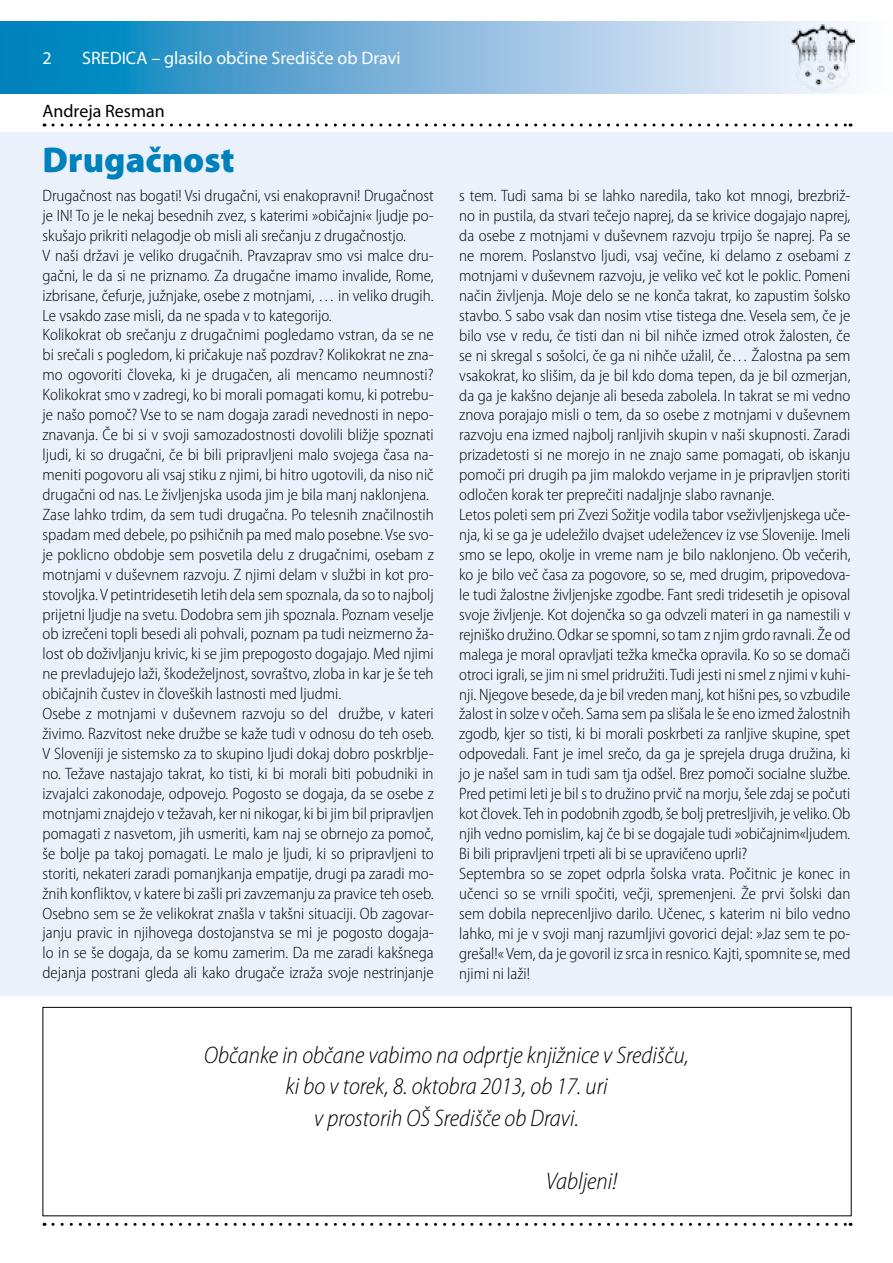
<style>
.page{position:relative;width:893px;height:1263px;background:#fff}
.page>*{position:absolute;margin:0;border:0;box-sizing:border-box;transform-origin:0 0}
.t1{font:900 36px "Myriad Pro";color:#0081bb}
.t2{font:italic 300 semi-condensed 24px/31.5px "Myriad Pro";color:#000;text-align:center}
.t3{font:18px "Myriad Pro";color:#fff}
.t4{font:18px "Myriad Pro";color:#000}
.t5{font:300 semi-condensed 16.5px/20px "Myriad Pro";color:#000}
</style>
<div class="page">
<svg style="left:0;top:21px;width:855px;height:73px;background:#75b4da"></svg>
<img style="left:790px;top:24px;width:64px;height:67px">
<svg style="left:53px;top:1223px;width:798px;height:3px"></svg>
<div style="left:0;top:132px;width:893px;height:864px;background:#ebf1fb"></div>
<svg style="left:53px;top:124px;width:798px;height:3px"></svg>
<div style="left:43px;top:1007px;width:809px;height:209px;border:1px solid #000"></div>
<p class="t3" style="left:43px;top:46px;width:11px">2</p>
<p class="t3" style="left:82px;top:46px;width:320px">SREDICA – glasilo občine Središče ob Dravi</p>
<p class="t4" style="left:43px;top:100px;width:124px">Andreja Resman</p>
<h1 class="t1" style="left:43px;top:139px;width:193px">Drugačnost</h1>
<p class="t5" style="left:43px;top:186px;width:393px">Drugačnost nas bogati! Vsi drugačni, vsi enakopravni! Drugačnost je IN! To je le nekaj besednih zvez, s katerimi »običajni« ljudje po&shy;skušajo prikriti nelagodje ob misli ali srečanju z drugačnostjo.<br>V naši državi je veliko drugačnih. Pravzaprav smo vsi malce dru&shy;gačni, le da si ne priznamo. Za drugačne imamo invalide, Rome, izbrisane, čefurje, južnjake, osebe z motnjami, … in veliko drugih.<br>Le vsakdo zase misli, da ne spada v to kategorijo.<br>Kolikokrat ob srečanju z drugačnimi pogledamo vstran, da se ne bi srečali s pogledom, ki pričakuje naš pozdrav? Kolikokrat ne zna&shy;mo ogovoriti človeka, ki je drugačen, ali mencamo neumnosti?<br>Kolikokrat smo v zadregi, ko bi morali pomagati komu, ki potrebu&shy;je našo pomoč? Vse to se nam dogaja zaradi nevednosti in nepo&shy;znavanja. Če bi si v svoji samozadostnosti dovolili bližje spoznati ljudi, ki so drugačni, če bi bili pripravljeni malo svojega časa na&shy;meniti pogovoru ali vsaj stiku z njimi, bi hitro ugotovili, da niso nič drugačni od nas. Le življenjska usoda jim je bila manj naklonjena.<br>Zase lahko trdim, da sem tudi drugačna. Po telesnih značilnostih spadam med debele, po psihičnih pa med malo posebne. Vse svo&shy;je poklicno obdobje sem posvetila delu z drugačnimi, osebam z motnjami v duševnem razvoju. Z njimi delam v službi in kot pro&shy;stovoljka. V petintridesetih letih dela sem spoznala, da so to najbolj prijetni ljudje na svetu. Dodobra sem jih spoznala. Poznam veselje ob izrečeni topli besedi ali pohvali, poznam pa tudi neizmerno ža&shy;lost ob doživljanju krivic, ki se jim prepogosto dogajajo. Med njimi ne prevladujejo laži, škodeželjnost, sovraštvo, zloba in kar je še teh običajnih čustev in človeških lastnosti med ljudmi.<br>Osebe z motnjami v duševnem razvoju so del družbe, v kateri živimo. Razvitost neke družbe se kaže tudi v odnosu do teh oseb.<br>V Sloveniji je sistemsko za to skupino ljudi dokaj dobro poskrblje&shy;no. Težave nastajajo takrat, ko tisti, ki bi morali biti pobudniki in izvajalci zakonodaje, odpovejo. Pogosto se dogaja, da se osebe z motnjami znajdejo v težavah, ker ni nikogar, ki bi jim bil pripravljen pomagati z nasvetom, jih usmeriti, kam naj se obrnejo za pomoč, še bolje pa takoj pomagati. Le malo je ljudi, ki so pripravljeni to storiti, nekateri zaradi pomanjkanja empatije, drugi pa zaradi mo&shy;žnih konfliktov, v katere bi zašli pri zavzemanju za pravice teh oseb.<br>Osebno sem se že velikokrat znašla v takšni situaciji. Ob zagovar&shy;janju pravic in njihovega dostojanstva se mi je pogosto dogaja&shy;lo in se še dogaja, da se komu zamerim. Da me zaradi kakšnega dejanja postrani gleda ali kako drugače izraža svoje nestrinjanje</p>
<p class="t5" style="left:459px;top:186px;width:393px">s tem. Tudi sama bi se lahko naredila, tako kot mnogi, brezbriž&shy;no in pustila, da stvari tečejo naprej, da se krivice dogajajo naprej, da osebe z motnjami v duševnem razvoju trpijo še naprej. Pa se ne morem. Poslanstvo ljudi, vsaj večine, ki delamo z osebami z motnjami v duševnem razvoju, je veliko več kot le poklic. Pomeni način življenja. Moje delo se ne konča takrat, ko zapustim šolsko stavbo. S sabo vsak dan nosim vtise tistega dne. Vesela sem, če je bilo vse v redu, če tisti dan ni bil nihče izmed otrok žalosten, če se ni skregal s sošolci, če ga ni nihče užalil, če… Žalostna pa sem vsakokrat, ko slišim, da je bil kdo doma tepen, da je bil ozmerjan, da ga je kakšno dejanje ali beseda zabolela. In takrat se mi vedno znova porajajo misli o tem, da so osebe z motnjami v duševnem razvoju ena izmed najbolj ranljivih skupin v naši skupnosti. Zaradi prizadetosti si ne morejo in ne znajo same pomagati, ob iskanju pomoči pri drugih pa jim malokdo verjame in je pripravljen storiti odločen korak ter preprečiti nadaljnje slabo ravnanje.<br>Letos poleti sem pri Zvezi Sožitje vodila tabor vseživljenjskega uče&shy;nja, ki se ga je udeležilo dvajset udeležencev iz vse Slovenije. Imeli smo se lepo, okolje in vreme nam je bilo naklonjeno. Ob večerih, ko je bilo več časa za pogovore, so se, med drugim, pripovedova&shy;le tudi žalostne življenjske zgodbe. Fant sredi tridesetih je opisoval svoje življenje. Kot dojenčka so ga odvzeli materi in ga namestili v rejniško družino. Odkar se spomni, so tam z njim grdo ravnali. Že od malega je moral opravljati težka kmečka opravila. Ko so se domači otroci igrali, se jim ni smel pridružiti. Tudi jesti ni smel z njimi v kuhi&shy;nji. Njegove besede, da je bil vreden manj, kot hišni pes, so vzbudile žalost in solze v očeh. Sama sem pa slišala le še eno izmed žalostnih zgodb, kjer so tisti, ki bi morali poskrbeti za ranljive skupine, spet odpovedali. Fant je imel srečo, da ga je sprejela druga družina, ki jo je našel sam in tudi sam tja odšel. Brez pomoči socialne službe.<br>Pred petimi leti je bil s to družino prvič na morju, šele zdaj se počuti kot človek. Teh in podobnih zgodb, še bolj pretresljivih, je veliko. Ob njih vedno pomislim, kaj če bi se dogajale tudi »običajnim«ljudem.<br>Bi bili pripravljeni trpeti ali bi se upravičeno uprli?<br>Septembra so se zopet odprla šolska vrata. Počitnic je konec in učenci so se vrnili spočiti, večji, spremenjeni. Že prvi šolski dan sem dobila neprecenljivo darilo. Učenec, s katerim ni bilo vedno lahko, mi je v svoji manj razumljivi govorici dejal: »Jaz sem te po&shy;grešal!« Vem, da je govoril iz srca in resnico. Kajti, spomnite se, med njimi ni laži!</p>
<h2 class="t2" style="left:204px;top:1040px;width:486px">Občanke in občane vabimo na odprtje knjižnice v Središču, ki bo v torek, 8. oktobra 2013, ob 17. uri<br>v prostorih OŠ Središče ob Dravi.</h2>
<h2 class="t2" style="left:546px;top:1166px;width:73px">Vabljeni!</h2>
</div>
